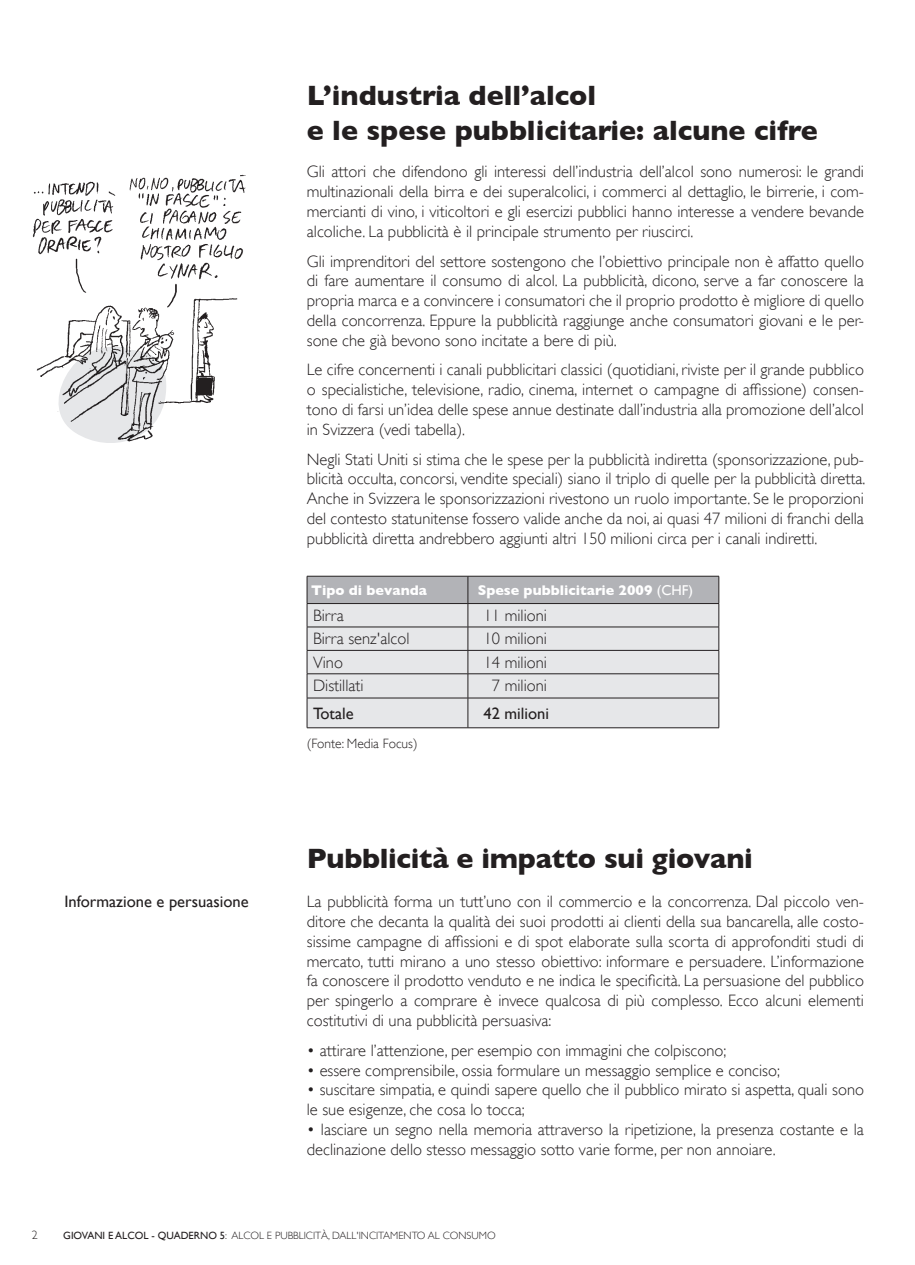
<style>
.page{position:relative;width:915px;height:1265px;background:#fff}
.page>*{position:absolute;margin:0;border:0;box-sizing:border-box;transform-origin:0 0}
.TITOLO_sezione{font:700 28.5px "Gill Sans";color:#231f20}
.t1{font:300 16.5px/19.8px "Gill Sans";color:#231f20;text-align:justify}
.t2{font:16.5px "Gill Sans";color:#231f20}
.t3{font:700 14.25px "Gill Sans";color:#fff}
.t4{font:300 13.5px "Gill Sans";color:#231f20}
.t5{font:300 12px "Gill Sans";color:#231f20}
.t6{font:300 10.5px "Gill Sans";color:#231f20}
.s1{font-weight:400}
</style>
<div class="page">
<svg style="left:307px;top:576px;width:412px;height:151px;background:#d4d5d7"></svg>
<hr style="left:307px;top:727px;width:161px;height:1px;background:#231f20">
<hr style="left:468px;top:727px;width:251px;height:1px;background:#231f20">
<img style="left:32px;top:174px;width:214px;height:230px">
<svg style="left:57px;top:345px;width:111px;height:98px"></svg>
<p class="TITOLO_sezione" style="left:307px;top:79px;width:291px">L’industria dell’alcol</p>
<p class="TITOLO_sezione" style="left:307px;top:113px;width:512px">e le spese pubblicitarie: alcune cifre</p>
<p class="t1" style="left:307px;top:162px;width:559px">Gli attori che difendono gli interessi dell’industria dell’alcol sono numerosi: le grandi multinazionali della birra e dei superalcolici, i commerci al dettaglio, le birrerie, i com&shy;mercianti di vino, i viticoltori e gli esercizi pubblici hanno interesse a vendere bevande alcoliche. La pubblicità è il principale strumento per riuscirci.</p>
<p class="t1" style="left:307px;top:251px;width:559px">Gli imprenditori del settore sostengono che l’obiettivo principale non è affatto quello di fare aumentare il consumo di alcol. La pubblicità, dicono, serve a far conoscere la propria marca e a convincere i consumatori che il proprio prodotto è migliore di quello della concorrenza. Eppure la pubblicità raggiunge anche consumatori giovani e le per&shy;sone che già bevono sono incitate a bere di più.</p>
<p class="t1" style="left:307px;top:360px;width:559px">Le cifre concernenti i canali pubblicitari classici (quotidiani, riviste per il grande pubblico o specialistiche, televisione, radio, cinema, internet o campagne di affissione) consen&shy;tono di farsi un’idea delle spese annue destinate dall’industria alla promozione dell’alcol in Svizzera (vedi tabella).</p>
<p class="t1" style="left:307px;top:449px;width:560px">Negli Stati Uniti si stima che le spese per la pubblicità indiretta (sponsorizzazione, pub&shy;blicità occulta, concorsi, vendite speciali) siano il triplo di quelle per la pubblicità diretta.<br>Anche in Svizzera le sponsorizzazioni rivestono un ruolo importante. Se le proporzioni del contesto statunitense fossero valide anche da noi, ai quasi 47 milioni di franchi della pubblicità diretta andrebbero aggiunti altri 150 milioni circa per i canali indiretti.</p>
<p class="t3" style="left:311px;top:581px;width:117px">Tipo di bevanda</p>
<p class="t3" style="left:478px;top:581px;width:217px">Spese pubblicitarie 2009 <span class="s1">(CHF)</span></p>
<p class="t1" style="left:313px;top:605px;width:32px">Birra</p>
<p class="t1" style="left:484px;top:605px;width:65px">11 milioni</p>
<p class="t1" style="left:313px;top:629px;width:98px">Birra senz'alcol</p>
<p class="t1" style="left:484px;top:629px;width:65px">10 milioni</p>
<p class="t1" style="left:313px;top:652px;width:31px">Vino</p>
<p class="t1" style="left:484px;top:652px;width:65px">14 milioni</p>
<p class="t1" style="left:313px;top:675px;width:52px">Distillati</p>
<p class="t1" style="left:492px;top:675px;width:56px">7 milioni</p>
<p class="t2" style="left:313px;top:703px;width:42px">Totale</p>
<p class="t2" style="left:483px;top:703px;width:67px">42 milioni</p>
<p class="t4" style="left:307px;top:735px;width:112px">(Fonte: Media Focus)</p>
<p class="TITOLO_sezione" style="left:307px;top:841px;width:448px">Pubblicità e impatto sui giovani</p>
<p class="t2" style="left:64px;top:891px;width:186px">Informazione e persuasione</p>
<p class="t1" style="left:307px;top:891px;width:559px">La pubblicità forma un tutt’uno con il commercio e la concorrenza. Dal piccolo ven&shy;ditore che decanta la qualità dei suoi prodotti ai clienti della sua bancarella, alle costo&shy;sissime campagne di affissioni e di spot elaborate sulla scorta di approfonditi studi di mercato, tutti mirano a uno stesso obiettivo: informare e persuadere. L’informazione fa conoscere il prodotto venduto e ne indica le specificità. La persuasione del pubblico per spingerlo a comprare è invece qualcosa di più complesso. Ecco alcuni elementi costitutivi di una pubblicità persuasiva:</p>
<p class="t1" style="left:307px;top:1040px;width:421px">• attirare l’attenzione, per esempio con immagini che colpiscono;</p>
<p class="t1" style="left:307px;top:1059px;width:474px">• essere comprensibile, ossia formulare un messaggio semplice e conciso;</p>
<p class="t1" style="left:307px;top:1079px;width:559px">• suscitare simpatia, e quindi sapere quello che il pubblico mirato si aspetta, quali sono le sue esigenze, che cosa lo tocca;</p>
<p class="t1" style="left:307px;top:1119px;width:558px">• lasciare un segno nella memoria attraverso la ripetizione, la presenza costante e la declinazione dello stesso messaggio sotto varie forme, per non annoiare.</p>
<p class="t5" style="left:32px;top:1228px;width:7px">2</p>
<p class="t6" style="left:63px;top:1229px;width:434px"><span class="s1">GIOVANI E ALCOL - QUADERNO 5</span>: ALCOL E PUBBLICITÀ, DALL'INCITAMENTO AL CONSUMO</p>
</div>
